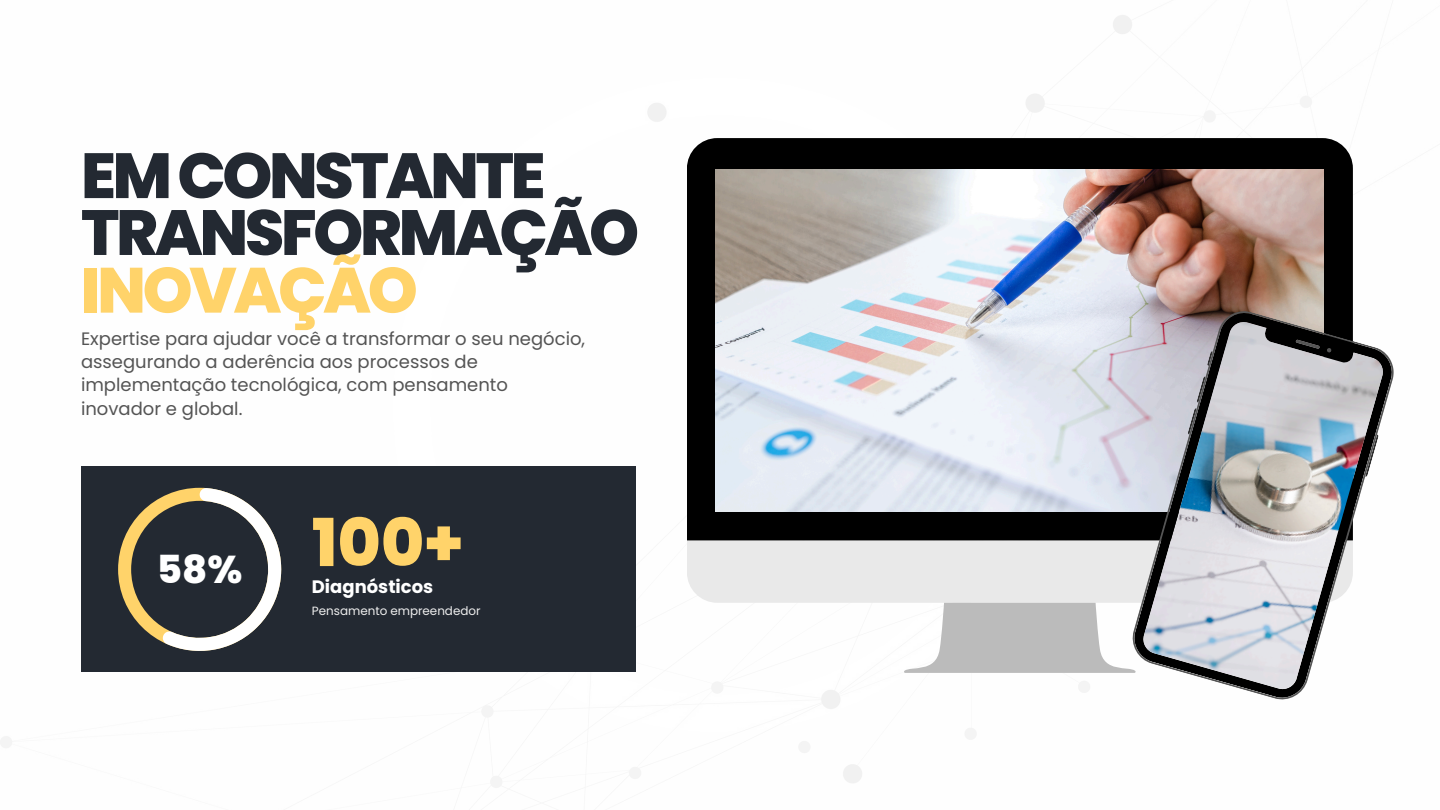
<style>
.page{position:relative;width:1440px;height:810px;background:#fff}
.page>*{position:absolute;margin:0;border:0;box-sizing:border-box;transform-origin:0 0}
.t1{font:800 66.1px "Poppins";color:#ffd36a}
.t2{font:800 63.8px "Poppins";letter-spacing:-.055em;color:#232932}
.t3{font:800 63.8px "Poppins";letter-spacing:-.055em;color:#ffd36a}
.t4{font:800 38.7px "Poppins";color:#fff}
.t5{font:18px/23.2px "Poppins";color:#545454}
.t6{font:700 18px "Poppins";color:#fff}
.t7{font:11.9px "Poppins";color:#eee}
</style>
<div class="page">
<div style="left:81px;top:467px;width:554px;height:205px;background:#232932"></div>
<svg style="left:118px;top:488px;width:163px;height:163px"></svg>
<div style="left:687px;top:138px;width:666px;height:403px;background:#000"></div>
<svg style="left:687px;top:541px;width:443px;height:132px"></svg>
<img style="left:715px;top:170px;width:609px;height:342px">
<svg style="left:1130px;top:310px;width:264px;height:390px"></svg>
<h1 class="t2" style="left:81px;top:131px;width:466px">EMCONSTANTE</h1>
<h1 class="t2" style="left:81px;top:188px;width:560px">TRANSFORMAÇÃO</h1>
<h4 class="t3" style="left:81px;top:246px;width:338px">INOVAÇÃO</h4>
<h2 class="t5" style="left:81px;top:327px;width:506px">Expertise para ajudar você a transformar o seu negócio, assegurando a aderência aos processos de implementação tecnológica, com pensamento inovador e global.</h2>
<h3 class="t4" style="left:157px;top:542px;width:87px">58%</h3>
<h3 class="t1" style="left:312px;top:497px;width:153px">100+</h3>
<p class="t6" style="left:312px;top:574px;width:123px">Diagnósticos</p>
<p class="t7" style="left:312px;top:603px;width:170px">Pensamento empreendedor</p>
</div>
